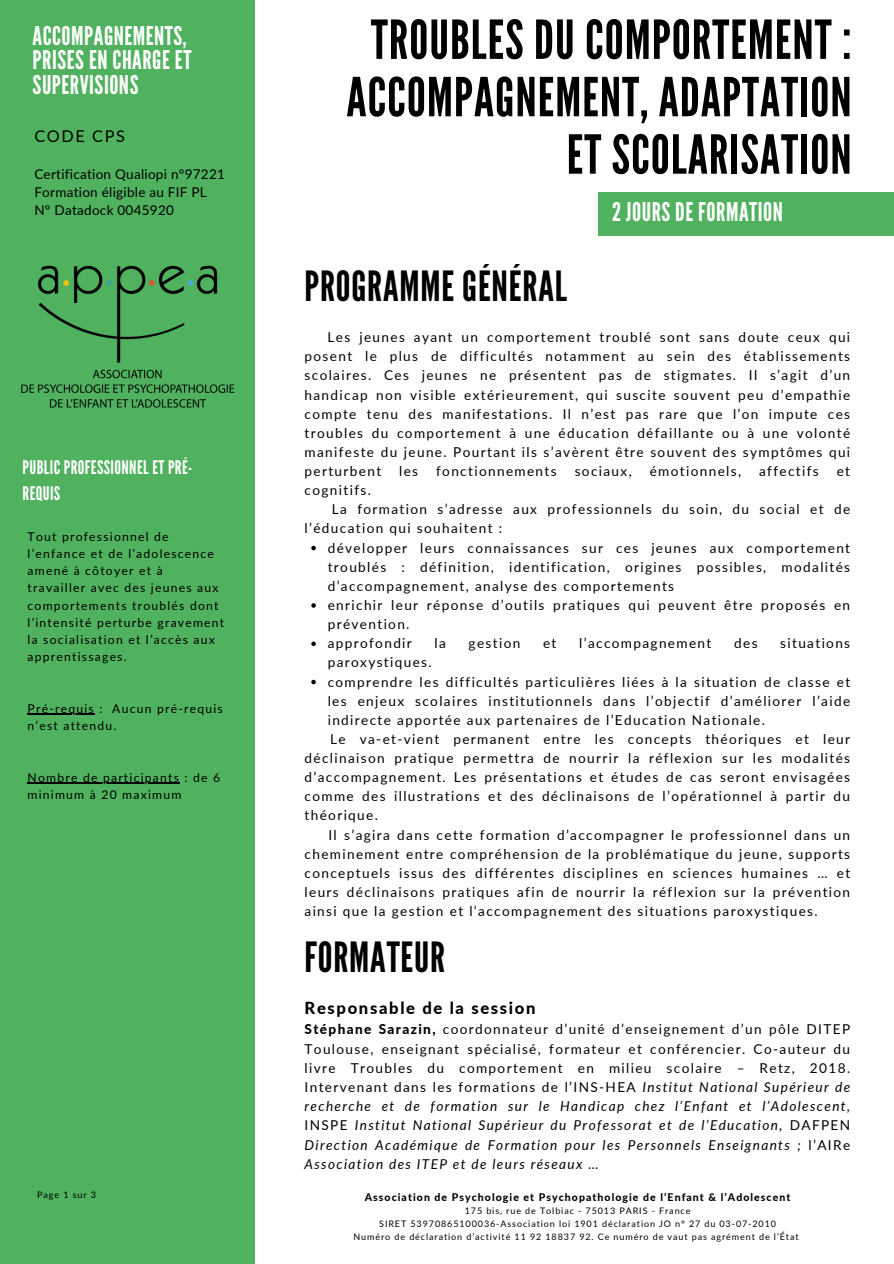
<style>
.page{position:relative;width:894px;height:1264px;background:#fff}
.page>*{position:absolute;margin:0;border:0;box-sizing:border-box;transform-origin:0 0}
.t1{font:53.55px/57.3px "League Gothic";letter-spacing:.02em;color:#000;text-align:right}
.t2{font:41.55px "League Gothic";letter-spacing:.02em;color:#000}
.t3{font:25.8px/24.8px "League Gothic";letter-spacing:.02em;color:#fff}
.t4{font:18.75px/25.8px "League Gothic";letter-spacing:.02em;color:#fff}
.t5{font:800 16.65px "Lato";letter-spacing:.1em;color:#000}
.t6{font:16.2px "Lato";letter-spacing:.1em;color:#000}
.t7{font:13.65px/19.2px "Lato";letter-spacing:.1em;color:#000;text-align:justify}
.t8{font:italic 13.65px/19.2px "Lato";letter-spacing:.1em;color:#000;text-align:justify}
.t9{font:13.5px/18px "Lato";letter-spacing:.02em;color:#000}
.t10{font:12.15px/17.2px "Lato";letter-spacing:.1em;color:#000}
.t11{font:800 10.5px "Lato";letter-spacing:.1em;color:#000}
.t12{font:9px "Lato";letter-spacing:.1em;color:#000}
.s1{font-weight:800;font-style:normal}
.s2{font-style:normal}
</style>
<div class="page">
<div style="left:0;top:0;width:254px;height:1263px;background:#50b25f"></div>
<div style="left:597px;top:193px;width:296px;height:43px;background:#50b25f"></div>
<svg style="left:311px;top:546px;width:5px;height:4px"></svg>
<svg style="left:311px;top:603px;width:5px;height:4px"></svg>
<svg style="left:311px;top:641px;width:5px;height:5px"></svg>
<svg style="left:311px;top:679px;width:5px;height:5px"></svg>
<hr style="left:28px;top:714px;width:67px;height:1px;background:#000">
<hr style="left:28px;top:782px;width:152px;height:1px;background:#000">
<img style="left:21px;top:265px;width:214px;height:143px">
<h1 class="t3" style="left:33px;top:24px;width:160px">ACCOMPAGNEMENTS,<br>PRISES EN CHARGE ET<br>SUPERVISIONS</h1>
<h3 class="t6" style="left:34px;top:126px;width:92px">CODE CPS</h3>
<p class="t9" style="left:34px;top:165px;width:192px">Certification Qualiopi n°97221<br>Formation éligible au FIF PL<br>N° Datadock 0045920</p>
<h5 class="t4" style="left:23px;top:454px;width:171px">PUBLIC PROFESSIONNEL ET PRÉ-<br>REQUIS</h5>
<h2 class="t10" style="left:28px;top:527px;width:198px">Tout professionnel de l’enfance et de l’adolescence amené à côtoyer et à<br>travailler avec des jeunes aux comportements troublés dont l’intensité perturbe gravement la socialisation et l’accès aux apprentissages.</h2>
<h6 class="t10" style="left:28px;top:699px;width:197px">Pré-requis : Aucun pré-requis n’est attendu.</h6>
<p class="t10" style="left:28px;top:768px;width:194px">Nombre de participants : de 6 minimum à 20 maximum</p>
<h2 class="t12" style="left:37px;top:1188px;width:60px">Page 1 sur 3</h2>
<p class="t1" style="left:346px;top:12px;width:506px">TROUBLES DU COMPORTEMENT :<br>ACCOMPAGNEMENT, ADAPTATION<br>ET SCOLARISATION</p>
<h6 class="t3" style="left:612px;top:200px;width:172px">2 JOURS DE FORMATION</h6>
<h6 class="t2" style="left:304px;top:262px;width:264px">PROGRAMME GÉNÉRAL</h6>
<p class="t7" style="left:304px;top:327px;width:547px;text-indent:23px">Les jeunes ayant un comportement troublé sont sans doute ceux qui posent le plus de difficultés notamment au sein des établissements scolaires. Ces jeunes ne présentent pas de stigmates. Il s’agit d’un handicap non visible extérieurement, qui suscite souvent peu d’empathie compte tenu des manifestations. Il n’est pas rare que l’on impute ces troubles du comportement à une éducation défaillante ou à une volonté manifeste du jeune. Pourtant ils s’avèrent être souvent des symptômes qui perturbent</p>
<p class="t7" style="left:399px;top:461px;width:20px">les</p>
<p class="t7" style="left:436px;top:461px;width:122px">fonctionnements</p>
<p class="t7" style="left:574px;top:461px;width:59px">sociaux,</p>
<p class="t7" style="left:649px;top:461px;width:93px">émotionnels,</p>
<p class="t7" style="left:759px;top:461px;width:61px">affectifs</p>
<p class="t7" style="left:836px;top:461px;width:15px">et</p>
<p class="t7" style="left:304px;top:480px;width:68px">cognitifs.</p>
<p class="t7" style="left:332px;top:499px;width:519px">La formation s’adresse aux professionnels du soin, du social et de</p>
<p class="t7" style="left:304px;top:518px;width:199px">l’éducation qui souhaitent :</p>
<h4 class="t7" style="left:327px;top:537px;width:524px">développer leurs connaissances sur ces jeunes aux comportement troublés : définition, identification, origines possibles, modalités d’accompagnement, analyse des comportements</h4>
<p class="t7" style="left:327px;top:595px;width:524px">enrichir leur réponse d’outils pratiques qui peuvent être proposés en prévention.</p>
<p class="t7" style="left:327px;top:633px;width:86px">approfondir</p>
<p class="t7" style="left:434px;top:633px;width:13px">la</p>
<p class="t7" style="left:468px;top:633px;width:53px">gestion</p>
<p class="t7" style="left:543px;top:633px;width:15px">et</p>
<p class="t7" style="left:579px;top:633px;width:134px">l’accompagnement</p>
<p class="t7" style="left:734px;top:633px;width:25px">des</p>
<p class="t7" style="left:780px;top:633px;width:71px">situations</p>
<p class="t7" style="left:327px;top:652px;width:105px">paroxystiques.</p>
<p class="t7" style="left:327px;top:671px;width:524px">comprendre les difficultés particulières liées à la situation de classe et les enjeux scolaires institutionnels dans l’objectif d’améliorer l’aide indirecte apportée aux partenaires de l’Education Nationale.</p>
<p class="t7" style="left:330px;top:729px;width:521px">Le va-et-vient permanent entre les concepts théoriques et leur</p>
<p class="t7" style="left:304px;top:748px;width:547px">déclinaison pratique permettra de nourrir la réflexion sur les modalités</p>
<p class="t7" style="left:304px;top:767px;width:547px">d’accompagnement. Les présentations et études de cas seront envisagées</p>
<p class="t7" style="left:304px;top:786px;width:547px">comme des illustrations et des déclinaisons de l’opérationnel à partir du</p>
<p class="t7" style="left:304px;top:805px;width:75px">théorique.</p>
<p class="t7" style="left:328px;top:824px;width:523px">Il s’agira dans cette formation d’accompagner le professionnel dans un</p>
<p class="t7" style="left:304px;top:843px;width:547px">cheminement entre compréhension de la problématique du jeune, supports</p>
<p class="t7" style="left:304px;top:863px;width:547px">conceptuels issus des différentes disciplines en sciences humaines … et</p>
<p class="t7" style="left:304px;top:882px;width:547px">leurs déclinaisons pratiques afin de nourrir la réflexion sur la prévention</p>
<p class="t7" style="left:304px;top:901px;width:514px">ainsi que la gestion et l’accompagnement des situations paroxystiques.</p>
<p class="t2" style="left:304px;top:933px;width:142px">FORMATEUR</p>
<h3 class="t5" style="left:304px;top:997px;width:232px">Responsable de la session</h3>
<h3 class="t8" style="left:304px;top:1019px;width:547px"><span class="s1">Stéphane Sarazin,</span> <span class="s2">coordonnateur d’unité d’enseignement d’un pôle DITEP Toulouse, enseignant spécialisé, formateur et conférencier. Co-auteur du livre Troubles du comportement en milieu scolaire – Retz, 2018.<br>Intervenant dans les formations de l’INS-HEA</span> Institut National Supérieur de recherche et de formation sur le Handicap chez l’Enfant et l’Adolescent, <span class="s2">INSPE</span> Institut National Supérieur du Professorat et de l’Education, <span class="s2">DAFPEN </span>Direction Académique de Formation pour les Personnels Enseignants ; <span class="s2">l’AIRe </span>Association des ITEP et de leurs réseaux …</h3>
<p class="t11" style="left:364px;top:1190px;width:427px">Association de Psychologie et Psychopathologie de l’Enfant &amp; l’Adolescent</p>
<p class="t12" style="left:464px;top:1205px;width:227px">175 bis, rue de Tolbiac - 75013 PARIS - France</p>
<p class="t12" style="left:379px;top:1217px;width:398px">SIRET 53970865100036-Association loi 1901 déclaration JO n° 27 du 03-07-2010</p>
<h6 class="t12" style="left:353px;top:1230px;width:446px">Numéro de déclaration d’activité 11 92 18837 92. Ce numéro de vaut pas agrément de l’État</h6>
</div>
